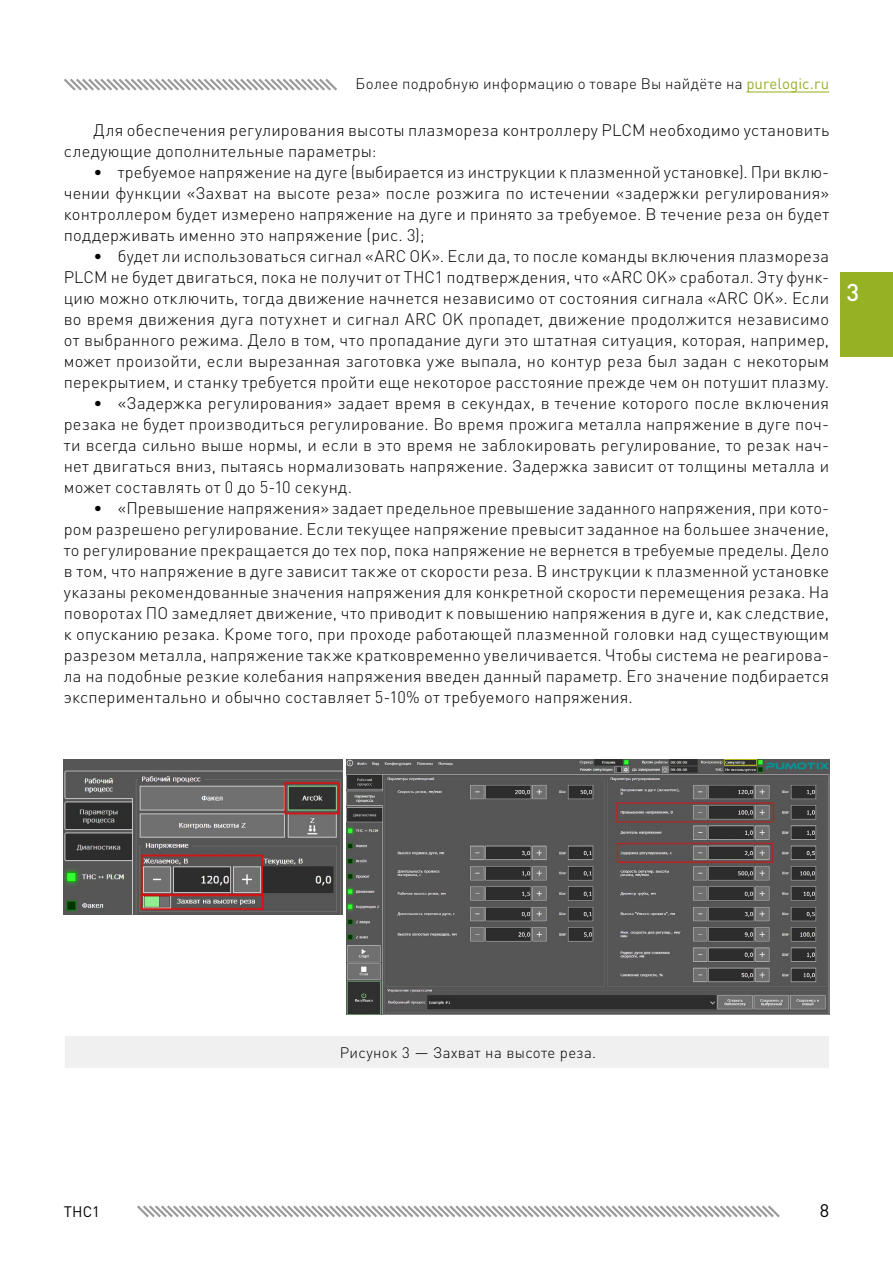
<style>
.page{position:relative;width:893px;height:1263px;background:#fff}
.page>*{position:absolute;margin:0;border:0;box-sizing:border-box;transform-origin:0 0}
.t1{font:500 24px "DIN Pro";color:#fff}
.t2{font:18px "DIN Pro";color:#000}
.t3{font:300 16.5px/21px "DIN Pro";letter-spacing:.015em;color:#000;text-align:justify}
.t4{font:300 15px "DIN Pro";letter-spacing:.025em;color:#000}
.t5{font:15px "DIN Pro";color:#000}
.s1{font-weight:400;color:#96b123}
.s2{font-size:16.5px}
</style>
<div class="page">
<div style="left:840px;top:272px;width:53px;height:84px;background:#96b123"></div>
<svg style="left:137px;top:1205px;width:643px;height:13px"></svg>
<svg style="left:64px;top:78px;width:273px;height:13px"></svg>
<hr style="left:746px;top:92px;width:83px;height:1px;background:#96b123">
<div style="left:64px;top:1035px;width:765px;height:33px;background:#f0f0f0"></div>
<hr style="left:64px;top:1035px;width:765px;height:1px;background:#fff">
<hr style="left:64px;top:1036px;width:1px;height:32px;background:#fff">
<img style="left:64px;top:759px;width:278px;height:155px">
<img style="left:347px;top:759px;width:482px;height:255px">
<p class="t4" style="left:356px;top:72px;width:475px">Более подробную информацию о товаре Вы найдёте на <span class="s1">purelogic.ru</span></p>
<p class="t3" style="left:64px;top:118px;width:767px;text-indent:30px">Для обеспечения регулирования высоты плазмореза контроллеру PLCM необходимо установить следующие дополнительные параметры:</p>
<p class="t3" style="left:64px;top:160px;width:767px;text-indent:30px">• требуемое напряжение на дуге (выбирается из инструкции к плазменной установке). При вклю&shy;чении функции «Захват на высоте реза» после розжига по истечении «задержки регулирования» контроллером будет измерено напряжение на дуге и принято за требуемое. В течение реза он будет поддерживать именно это напряжение (рис. 3);</p>
<p class="t3" style="left:64px;top:244px;width:767px;text-indent:30px">• будет ли использоваться сигнал «ARC OK». Если да, то после команды включения плазмореза PLCM не будет двигаться, пока не получит от THC1 подтверждения, что «ARC OK» сработал. Эту функ&shy;цию можно отключить, тогда движение начнется независимо от состояния сигнала «ARC OK». Если во время движения дуга потухнет и сигнал ARC OK пропадет, движение продолжится независимо от выбранного режима. Дело в том, что пропадание дуги это штатная ситуация, которая, например, может произойти, если вырезанная заготовка уже выпала, но контур реза был задан с некоторым перекрытием, и станку требуется пройти еще некоторое расстояние прежде чем он потушит плазму.</p>
<p class="t3" style="left:64px;top:391px;width:767px;text-indent:30px">• «Задержка регулирования» задает время в секундах, в течение которого после включения резака не будет производиться регулирование. Во время прожига металла напряжение в дуге поч&shy;ти всегда сильно выше нормы, и если в это время не заблокировать регулирование, то резак нач&shy;нет двигаться вниз, пытаясь нормализовать напряжение. Задержка зависит от толщины металла и может составлять от 0 до 5-10 секунд.</p>
<p class="t3" style="left:64px;top:496px;width:767px;text-indent:30px">• «Превышение напряжения» задает предельное превышение заданного напряжения, при кото&shy;ром разрешено регулирование. Если текущее напряжение превысит заданное на большее значение, то регулирование прекращается до тех пор, пока напряжение не вернется в требуемые пределы. Дело в том, что напряжение в дуге зависит также от скорости реза. В инструкции к плазменной установке указаны рекомендованные значения напряжения для конкретной скорости перемещения резака. На поворотах ПО замедляет движение, что приводит к повышению напряжения в дуге и, как следствие, к опусканию резака. Кроме того, при проходе работающей плазменной головки над существующим разрезом металла, напряжение также кратковременно увеличивается. Чтобы система не реагирова&shy;ла на подобные резкие колебания напряжения введен данный параметр. Его значение подбирается экспериментально и обычно составляет 5-10% от требуемого напряжения.</p>
<h1 class="t1" style="left:846px;top:273px;width:14px">3</h1>
<p class="t4" style="left:340px;top:1041px;width:258px">Рисунок 3 <span class="s2">—</span> Захват на высоте реза.</p>
<p class="t5" style="left:64px;top:1200px;width:38px">THC1</p>
<p class="t2" style="left:820px;top:1197px;width:11px">8</p>
</div>
